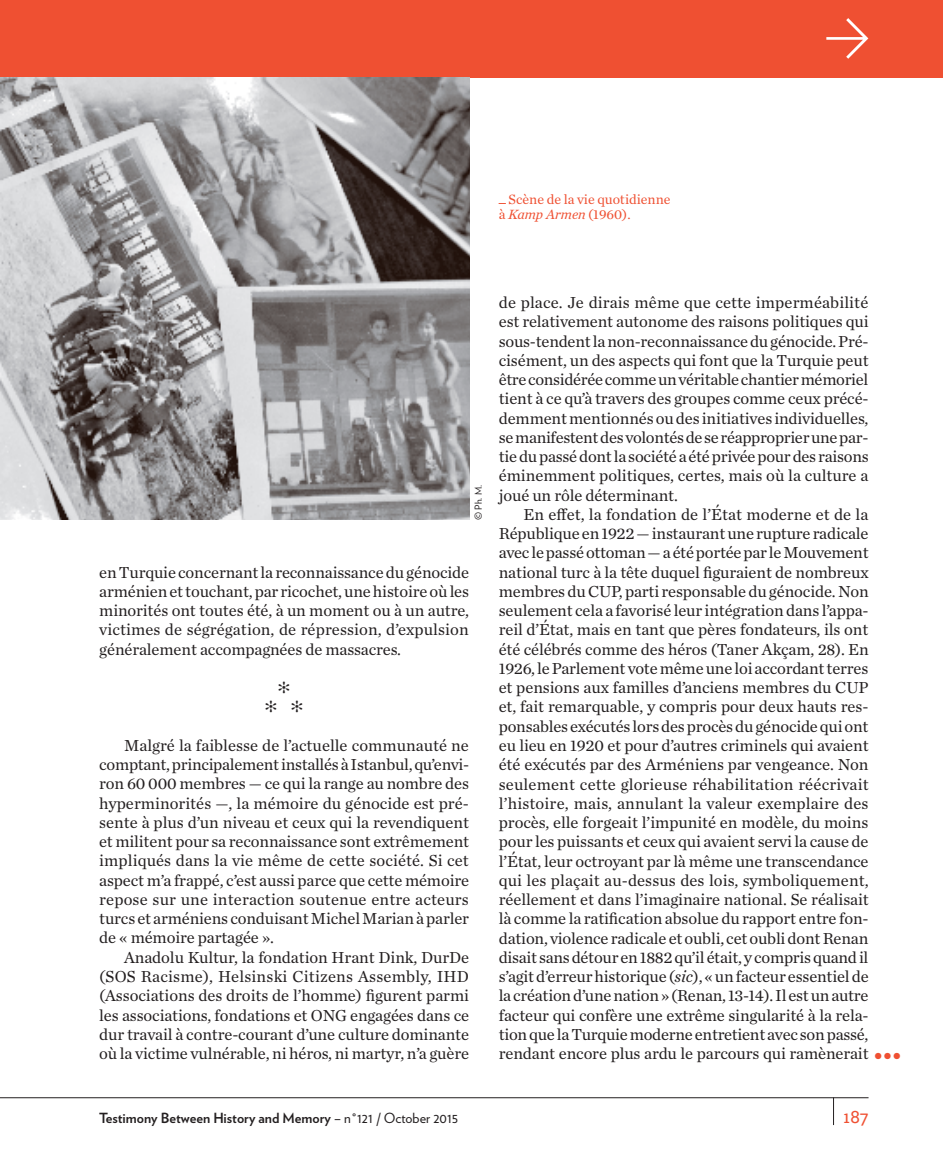
<style>
.page{position:relative;width:943px;height:1166px;background:#fff}
.page>*{position:absolute;margin:0;border:0;box-sizing:border-box;transform-origin:0 0}
.t1{font:56px "Flesh Plain";color:#fff}
.t2{font:17.5px "Fengardo Neue";color:#ef5032}
.t3{font:16.62px/19.2px "Chronicle Text G1";letter-spacing:-.01em;color:#231f20;text-align:justify}
.t4{font:16.62px/19.2px "Zapf Dingbats ITC";color:#231f20;text-align:center}
.t5{font:700 14px "Verlag";color:#231f20}
.t6{font:14px/15.8px "Chronicle Text G1";color:#ef5032}
.t7{font:9.62px "Verlag";color:#231f20}
.t8{font:8.75px "Zapf Dingbats ITC";color:#ef5032}
.s1{font-family:"Verlag"}
.s2{font-style:italic}
.s3{font-weight:400}
</style>
<div class="page">
<hr style="left:0;top:1097px;width:868px;height:1px;background:#231f20">
<svg style="left:833px;top:1097px;width:1px;height:28px"></svg>
<div style="left:0;top:0;width:943px;height:77px;background:#ef5032"></div>
<img style="left:0;top:77px;width:469px;height:443px">
<h1 class="t1" style="left:819px;top:7px;width:57px">a</h1>
<p class="t6" style="left:499px;top:190px;width:173px"><span class="s1">_</span> Scène de la vie quotidienne à <span class="s2">Kamp Armen</span> (1960).</p>
<p class="t7" style="left:471px;top:520px;width:36px;rotate:-90deg">© Ph. M.</p>
<p class="t3" style="left:99px;top:561px;width:371px">en Turquie concernant la reconnaissance du génocide arménien et touchant, par ricochet, une histoire où les minorités ont toutes été, à un moment ou à un autre, victimes de ségrégation, de répression, d’expulsion généralement accompagnées de massacres.</p>
<p class="t4" style="left:265px;top:678px;width:39px">✻<br>✻ ✻</p>
<p class="t3" style="left:99px;top:735px;width:371px;text-indent:25px">Malgré la faiblesse de l’actuelle communauté ne comptant, principalement installés à Istanbul, qu’envi&shy;ron 60 000 membres — ce qui la range au nombre des hyperminorités —, la mémoire du génocide est pré&shy;sente à plus d’un niveau et ceux qui la revendiquent et militent pour sa reconnaissance sont extrêmement impliqués dans la vie même de cette société. Si cet aspect m’a frappé, c’est aussi parce que cette mémoire repose sur une interaction soutenue entre acteurs turcs et arméniens conduisant Michel Marian à parler de « mémoire partagée ».</p>
<p class="t3" style="left:99px;top:946px;width:371px;text-indent:25px">Anadolu Kultur, la fondation Hrant Dink, DurDe (SOS Racisme), Helsinski Citizens Assembly, IHD (Associations des droits de l’homme) figurent parmi les associations, fondations et ONG engagées dans ce dur travail à contre-courant d’une culture dominante où la victime vulnérable, ni héros, ni martyr, n’a guère</p>
<p class="t3" style="left:499px;top:292px;width:371px">de place. Je dirais même que cette imperméabilité est relativement autonome des raisons politiques qui sous-tendent la non-reconnaissance du génocide. Pré&shy;cisément, un des aspects qui font que la Turquie peut être considérée comme un véritable chantier mémoriel tient à ce qu’à travers des groupes comme ceux précé&shy;demment mentionnés ou des initiatives individuelles, se manifestent des volontés de se réapproprier une par&shy;tie du passé dont la société a été privée pour des raisons éminemment politiques, certes, mais où la culture a joué un rôle déterminant.</p>
<p class="t3" style="left:499px;top:504px;width:371px;text-indent:25px">En effet, la fondation de l’État moderne et de la République en 1922 — instaurant une rupture radicale avec le passé ottoman — a été portée par le Mouvement national turc à la tête duquel figuraient de nombreux membres du CUP, parti responsable du génocide. Non seulement cela a favorisé leur intégration dans l’appa&shy;reil d’État, mais en tant que pères fondateurs, ils ont été célébrés comme des héros (Taner Akçam, 28). En 1926, le Parlement vote même une loi accordant terres et pensions aux familles d’anciens membres du CUP et, fait remarquable, y compris pour deux hauts res&shy;ponsables exécutés lors des procès du génocide qui ont eu lieu en 1920 et pour d’autres criminels qui avaient été exécutés par des Arméniens par vengeance. Non seulement cette glorieuse réhabilitation réécrivait l’histoire, mais, annulant la valeur exemplaire des procès, elle forgeait l’impunité en modèle, du moins pour les puissants et ceux qui avaient servi la cause de l’État, leur octroyant par là même une transcendance qui les plaçait au-dessus des lois, symboliquement, réellement et dans l’imaginaire national. Se réalisait là comme la ratification absolue du rapport entre fon&shy;dation, violence radicale et oubli, cet oubli dont Renan disait sans détour en 1882 qu’il était, y compris quand il s’agit d’erreur historique (<span class="s2">sic</span>), « un facteur essentiel de la création d’une nation » (Renan, 13-14). Il est un autre facteur qui confère une extrême singularité à la rela&shy;tion que la Turquie moderne entretient avec son passé, rendant encore plus ardu le parcours qui ramènerait</p>
<p class="t8" style="left:874px;top:1052px;width:27px">● ● ●</p>
<p class="t5" style="left:99px;top:1106px;width:360px">Testimony Between History and Memory <span class="s3">– n°121 / October 2015</span></p>
<p class="t2" style="left:843px;top:1106px;width:27px">187</p>
</div>
